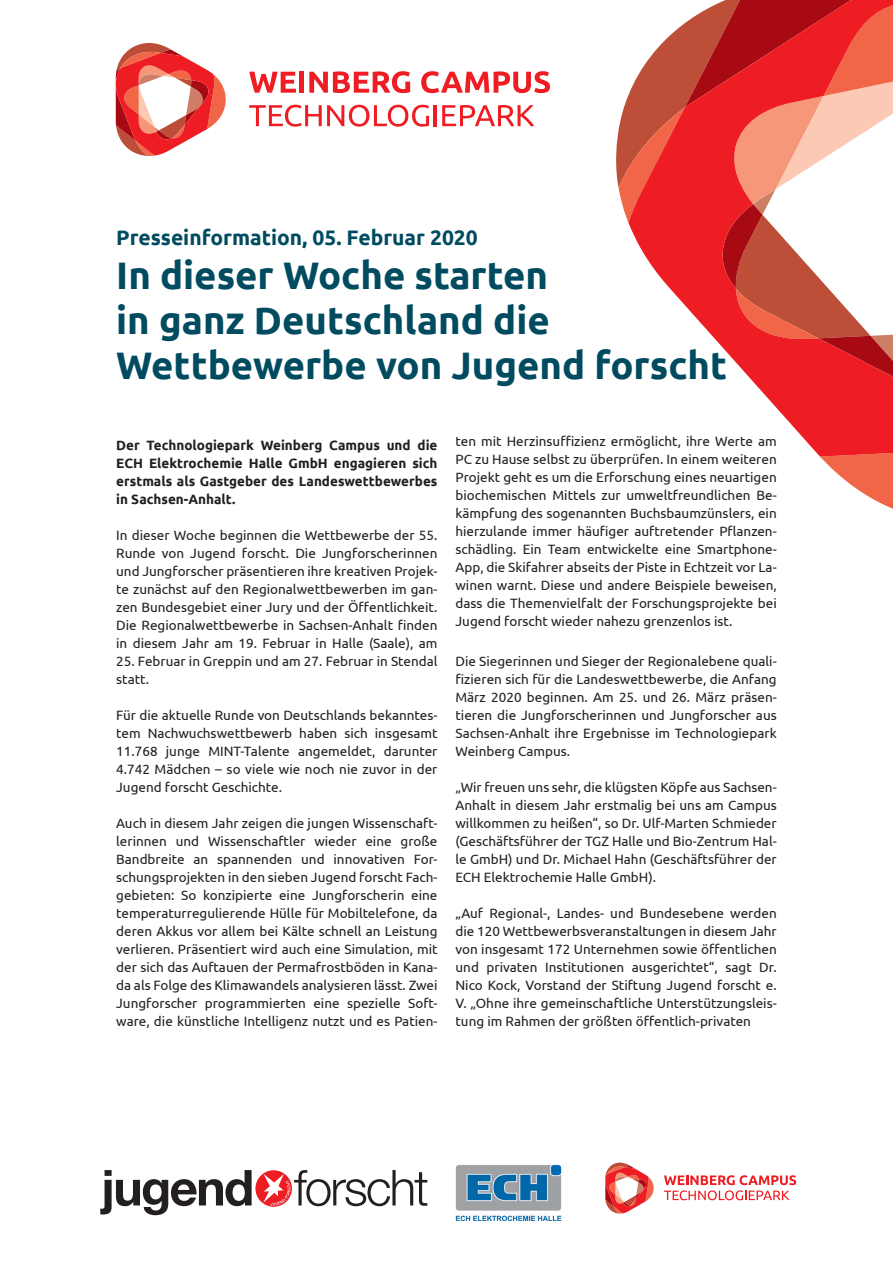
<style>
.page{position:relative;width:893px;height:1263px;background:#fff}
.page>*{position:absolute;margin:0;border:0;box-sizing:border-box;transform-origin:0 0}
.Headline_1_-_weiß{font:700 38.25px "Ubuntu";color:#004b5f}
.Headline_1_-_weiß-2{font:700 21px "Ubuntu";color:#004b5f}
.Headline_2{font:13.5px/18px "Ubuntu";color:#231f20;text-align:justify}
.Headline_2-2{font:700 13.5px/18px "Ubuntu";color:#231f20;text-align:justify}
</style>
<div class="page">
<svg style="left:249px;top:72px;width:47px;height:21px"></svg>
<div style="left:299px;top:72px;width:5px;height:21px;background:#ee1d23"></div>
<svg style="left:309px;top:71px;width:101px;height:22px"></svg>
<svg style="left:421px;top:71px;width:129px;height:22px"></svg>
<svg style="left:249px;top:105px;width:180px;height:22px"></svg>
<hr style="left:434px;top:105px;width:3px;height:21px;background:#ee1d23">
<svg style="left:442px;top:105px;width:92px;height:21px"></svg>
<svg style="left:115px;top:43px;width:111px;height:113px"></svg>
<svg style="left:618px;top:96px;width:275px;height:413px"></svg>
<svg style="left:628px;top:0;width:265px;height:457px"></svg>
<svg style="left:255px;top:1170px;width:37px;height:37px"></svg>
<svg style="left:100px;top:1170px;width:152px;height:45px"></svg>
<svg style="left:263px;top:1170px;width:164px;height:36px"></svg>
<img style="left:455px;top:1164px;width:107px;height:57px">
<svg style="left:664px;top:1175px;width:132px;height:25px"></svg>
<svg style="left:605px;top:1162px;width:49px;height:51px"></svg>
<p class="Headline_1_-_weiß-2" style="left:116px;top:224px;width:363px">Presseinformation, 05. Februar 2020</p>
<p class="Headline_1_-_weiß" style="left:116px;top:253px;width:433px">In dieser Woche starten</p>
<p class="Headline_1_-_weiß" style="left:116px;top:297px;width:435px">in ganz Deutschland die</p>
<p class="Headline_1_-_weiß" style="left:116px;top:342px;width:612px">Wettbewerbe von Jugend forscht</p>
<p class="Headline_2-2" style="left:116px;top:436px;width:323px">Der Technologiepark Weinberg Campus und die ECH Elektrochemie Halle GmbH engagieren sich erstmals als Gastgeber des Landeswettbewerbes in Sachsen-Anhalt.</p>
<p class="Headline_2" style="left:116px;top:526px;width:323px">In dieser Woche beginnen die Wettbewerbe der 55.<br>Runde von Jugend forscht. Die Jungforscherinnen und Jungforscher präsentieren ihre kreativen Projek&shy;te zunächst auf den Regionalwettbewerben im gan&shy;zen Bundesgebiet einer Jury und der Öffentlichkeit.<br>Die Regionalwettbewerbe in Sachsen-Anhalt finden in diesem Jahr am 19. Februar in Halle (Saale), am</p>
<p class="Headline_2" style="left:116px;top:652px;width:323px">25. Februar in Greppin und am 27. Februar in Stendal statt.</p>
<p class="Headline_2" style="left:116px;top:706px;width:323px">Für die aktuelle Runde von Deutschlands bekanntes&shy;tem Nachwuchswettbewerb haben sich insgesamt 11.768 junge MINT-Talente angemeldet, darunter 4.742 Mädchen – so viele wie noch nie zuvor in der Jugend forscht Geschichte.</p>
<p class="Headline_2" style="left:116px;top:814px;width:323px">Auch in diesem Jahr zeigen die jungen Wissenschaft&shy;lerinnen und Wissenschaftler wieder eine große Bandbreite an spannenden und innovativen For&shy;schungsprojekten in den sieben Jugend forscht Fach&shy;gebieten: So konzipierte eine Jungforscherin eine temperaturregulierende Hülle für Mobiltelefone, da deren Akkus vor allem bei Kälte schnell an Leistung verlieren. Präsentiert wird auch eine Simulation, mit der sich das Auftauen der Permafrostböden in Kana&shy;da als Folge des Klimawandels analysieren lässt. Zwei Jungforscher programmierten eine spezielle Soft&shy;ware, die künstliche Intelligenz nutzt und es Patien-</p>
<p class="Headline_2" style="left:455px;top:432px;width:323px">ten mit Herzinsuffizienz ermöglicht, ihre Werte am PC zu Hause selbst zu überprüfen. In einem weiteren Projekt geht es um die Erforschung eines neuartigen biochemischen Mittels zur umweltfreundlichen Be&shy;kämpfung des sogenannten Buchsbaumzünslers, ein hierzulande immer häufiger auftretender Pflanzen&shy;schädling. Ein Team entwickelte eine Smartphone-App, die Skifahrer abseits der Piste in Echtzeit vor La&shy;winen warnt. Diese und andere Beispiele beweisen, dass die Themenvielfalt der Forschungsprojekte bei Jugend forscht wieder nahezu grenzenlos ist.</p>
<p class="Headline_2" style="left:455px;top:652px;width:323px">Die Siegerinnen und Sieger der Regionalebene quali&shy;fizieren sich für die Landeswettbewerbe, die Anfang März 2020 beginnen. Am 25. und 26. März präsen&shy;tieren die Jungforscherinnen und Jungforscher aus Sachsen-Anhalt ihre Ergebnisse im Technologiepark Weinberg Campus.</p>
<p class="Headline_2" style="left:455px;top:778px;width:323px">„Wir freuen uns sehr, die klügsten Köpfe aus Sachsen-Anhalt in diesem Jahr erstmalig bei uns am Campus willkommen zu heißen“, so Dr. Ulf-Marten Schmieder (Geschäftsführer der TGZ Halle und Bio-Zentrum Hal&shy;le GmbH) und Dr. Michael Hahn (Geschäftsführer der ECH Elektrochemie Halle GmbH).</p>
<p class="Headline_2" style="left:455px;top:904px;width:323px">„Auf Regional-, Landes- und Bundesebene werden die 120 Wettbewerbsveranstaltungen in diesem Jahr von insgesamt 172 Unternehmen sowie öffentlichen und privaten Institutionen ausgerichtet“, sagt Dr.<br>Nico Kock, Vorstand der Stiftung Jugend forscht e.<br>V. „Ohne ihre gemeinschaftliche Unterstützungsleis&shy;tung im Rahmen der größten öffentlich-privaten</p>
</div>
